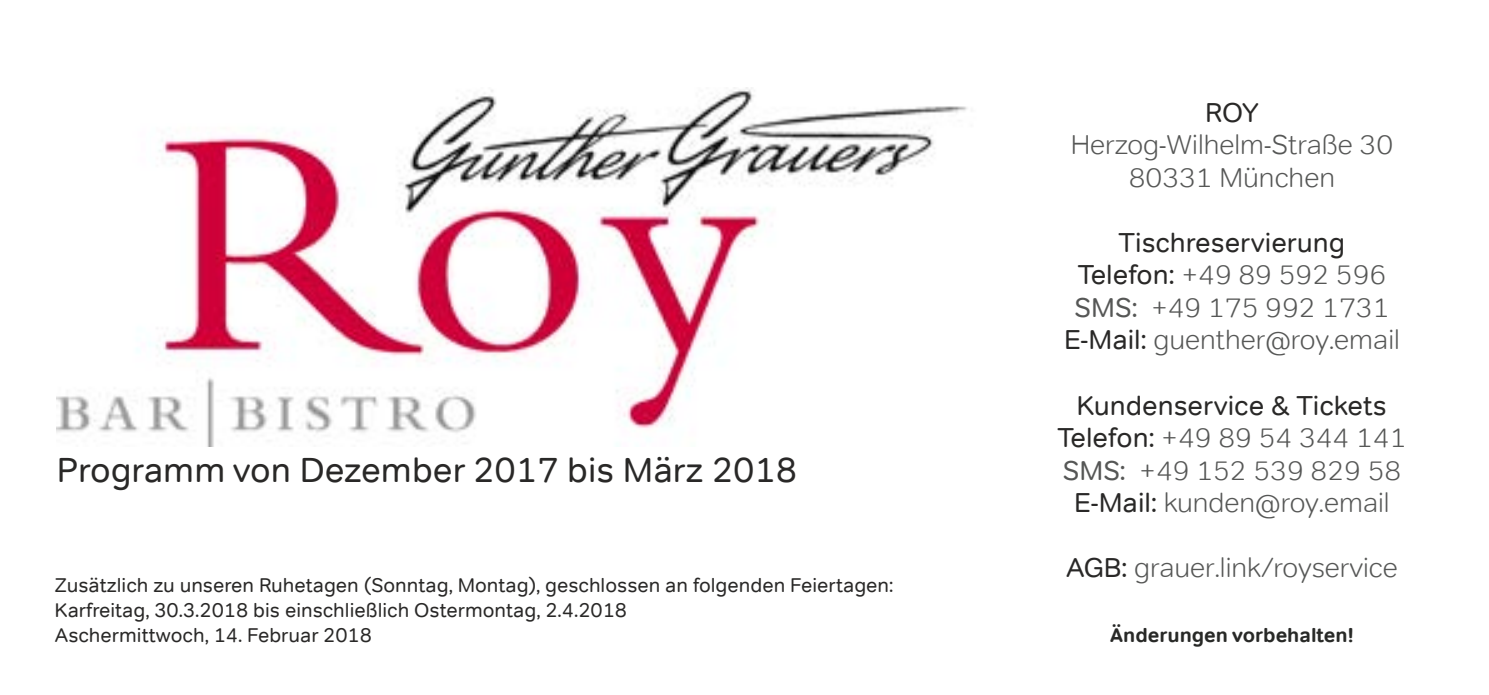
<style>
.page{position:relative;width:1489px;height:695px;background:#fff}
.page>*{position:absolute;margin:0;border:0;box-sizing:border-box;transform-origin:0 0}
.t1{font:35px "Tondo";color:#292827}
.t2{font:300 27.5px/32.5px "Tondo";color:#565756;text-align:center}
.t3{font:27.5px "Tondo";color:#292827}
.t4{font:20px/25px "Tondo";color:#292827}
.t5{font:700 20px "Tondo";color:#282927}
.s1{font-weight:400;color:#292827}
.s2{font-weight:400}
</style>
<div class="page">
<img style="left:57px;top:87px;width:910px;height:359px">
<p class="t1" style="left:57px;top:449px;width:742px">Programm von Dezember 2017 bis März 2018</p>
<p class="t4" style="left:55px;top:572px;width:840px">Zusätzlich zu unseren Ruhetagen (Sonntag, Montag), geschlossen an folgenden Feiertagen:<br>Karfreitag, 30.3.2018 bis einschließlich Ostermontag, 2.4.2018<br>Aschermittwoch, 14. Februar 2018</p>
<p class="t3" style="left:1205px;top:96px;width:55px">ROY</p>
<p class="t2" style="left:1070px;top:128px;width:324px">Herzog-Wilhelm-Straße 30<br>80331 München</p>
<p class="t2" style="left:1063px;top:226px;width:337px"><span class="s1">Tischreservierung<br>Telefon:</span> +49 89 592 596<br><span class="s2">SMS:</span> +49 175 992 1731<br><span class="s1">E-Mail:</span> guenther@roy.email</p>
<p class="t2" style="left:1057px;top:388px;width:350px"><span class="s1">Kundenservice &amp; Tickets<br>Telefon:</span> +49 89 54 344 141<br><span class="s2">SMS:</span> +49 152 539 829 58<br><span class="s1">E-Mail:</span> kunden@roy.email</p>
<p class="t2" style="left:1066px;top:551px;width:333px"><span class="s1">AGB:</span> grauer.link/royservice</p>
<p class="t5" style="left:1110px;top:622px;width:245px">Änderungen vorbehalten!</p>
</div>
